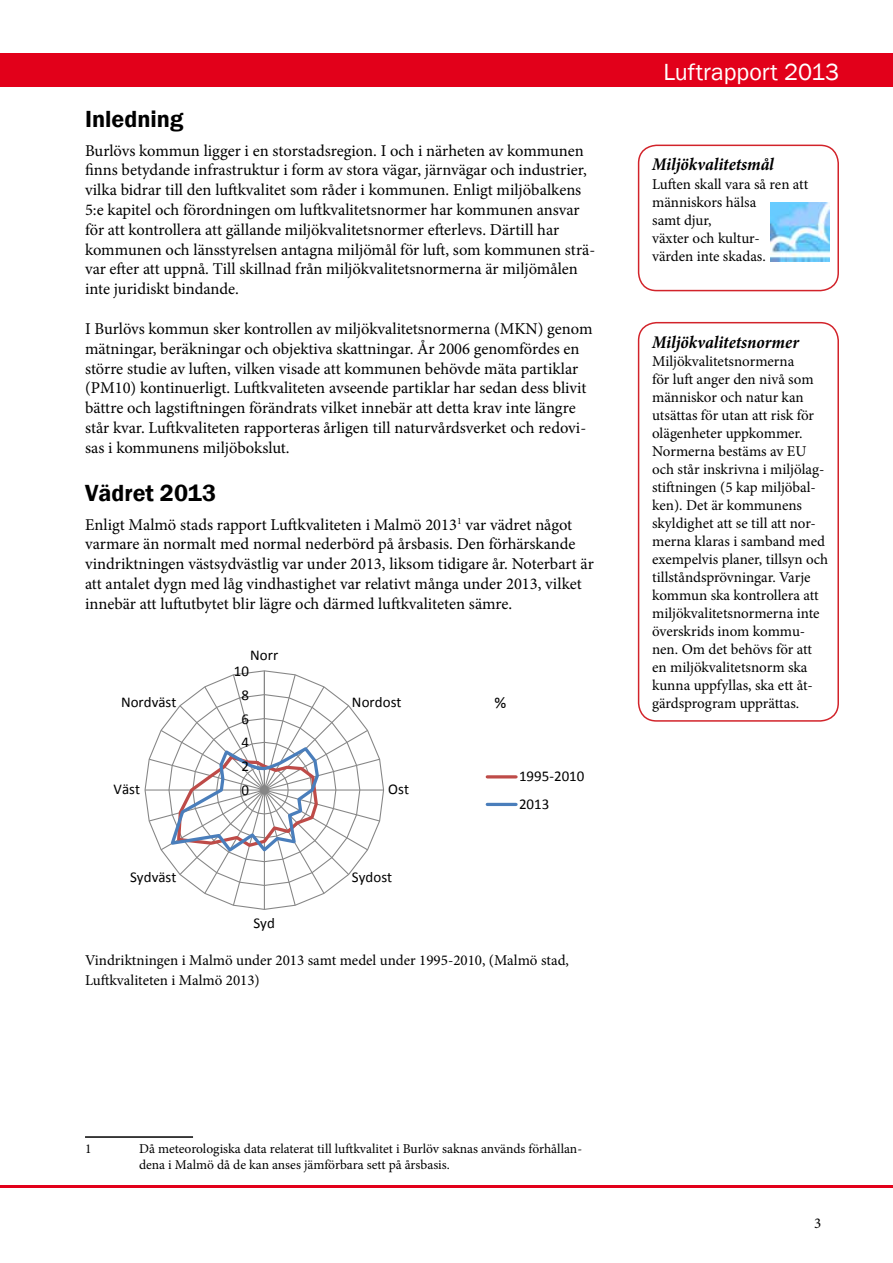
<style>
.page{position:relative;width:893px;height:1263px;background:#fff}
.page>*{position:absolute;margin:0;border:0;box-sizing:border-box;transform-origin:0 0}
.t1{font:600 24px "Franklin Gothic";color:#000}
.t2{font:24px "Franklin Gothic";color:#fff}
.t3{font:italic 700 condensed 18px "Minion Pro";letter-spacing:-.005em;color:#000}
.t4{font:16.5px/19.8px "Minion Pro";color:#000}
.t5{font:16.5px "Calibri";color:#000}
.t6{font:15px/18px "Minion Pro";letter-spacing:-.005em;color:#000}
.t7{font:15px/27.6px "Calibri";letter-spacing:.005em;color:#000}
.t8{font:13.5px/16.2px "Minion Pro";color:#000}
</style>
<div class="page">
<div style="left:0;top:53px;width:893px;height:33px;background:#e2001a"></div>
<hr style="left:0;top:1185px;width:893px;height:2px;background:#e2001a">
<svg style="left:144px;top:670px;width:240px;height:240px"></svg>
<svg style="left:168px;top:745px;width:153px;height:109px"></svg>
<hr style="left:487px;top:775px;width:29px;height:3px;background:#be4b48">
<hr style="left:487px;top:803px;width:29px;height:3px;background:#4a7ebb">
<hr style="left:85px;top:1136px;width:108px;height:2px;background:#000">
<div style="left:638px;top:322px;width:201px;height:400px;border:2px solid #d2232a;border-radius:18px"></div>
<div style="left:638px;top:145px;width:201px;height:146px;border:2px solid #d2232a;border-radius:18px"></div>
<img style="left:771px;top:203px;width:58px;height:59px">
<h1 class="t1" style="left:85px;top:105px;width:100px">Inledning</h1>
<p class="t4" style="left:85px;top:141px;width:512px">Burlövs kommun ligger i en storstadsregion. I och i närheten av kommunen finns betydande infrastruktur i form av stora vägar, järnvägar och industrier, vilka bidrar till den luftkvalitet som råder i kommunen. Enligt miljöbalkens 5:e kapitel och förordningen om luftkvalitetsnormer har kommunen ansvar för att kontrollera att gällande miljökvalitetsnormer efterlevs. Därtill har kommunen och länsstyrelsen antagna miljömål för luft, som kommunen strä&shy;var efter att uppnå. Till skillnad från miljökvalitetsnormerna är miljömålen inte juridiskt bindande.</p>
<p class="t4" style="left:85px;top:319px;width:509px">I Burlövs kommun sker kontrollen av miljökvalitetsnormerna (MKN) genom mätningar, beräkningar och objektiva skattningar. År 2006 genomfördes en större studie av luften, vilken visade att kommunen behövde mäta partiklar (PM10) kontinuerligt. Luftkvaliteten avseende partiklar har sedan dess blivit bättre och lagstiftningen förändrats vilket innebär att detta krav inte längre står kvar. Luftkvaliteten rapporteras årligen till naturvårdsverket och redovi&shy;sas i kommunens miljöbokslut.</p>
<h1 class="t1" style="left:85px;top:478px;width:133px">Vädret 2013</h1>
<p class="t4" style="left:85px;top:514px;width:510px">Enligt Malmö stads rapport Luftkvaliteten i Malmö 2013<sup>1</sup> var vädret något varmare än normalt med normal nederbörd på årsbasis. Den förhärskande vindriktningen västsydvästlig var under 2013, liksom tidigare år. Noterbart är att antalet dygn med låg vindhastighet var relativt många under 2013, vilket innebär att luftutbytet blir lägre och därmed luftkvaliteten sämre.</p>
<p class="t7" style="left:250px;top:642px;width:30px">Norr</p>
<p class="t7" style="left:234px;top:657px;width:17px">10</p>
<p class="t7" style="left:121px;top:688px;width:57px">Nordväst</p>
<p class="t7" style="left:241px;top:681px;width:9px">8</p>
<p class="t7" style="left:352px;top:688px;width:51px">Nordost</p>
<p class="t5" style="left:494px;top:692px;width:13px">%</p>
<p class="t7" style="left:241px;top:705px;width:9px">6</p>
<p class="t7" style="left:241px;top:729px;width:9px">4</p>
<p class="t7" style="left:114px;top:776px;width:28px">Väst</p>
<p class="t7" style="left:241px;top:753px;width:9px">2</p>
<p class="t7" style="left:241px;top:776px;width:9px">0</p>
<p class="t7" style="left:388px;top:776px;width:22px">Ost</p>
<p class="t7" style="left:519px;top:762px;width:67px">1995-2010<br>2013</p>
<p class="t7" style="left:130px;top:863px;width:48px">Sydväst</p>
<p class="t7" style="left:352px;top:863px;width:42px">Sydost</p>
<p class="t7" style="left:253px;top:910px;width:23px">Syd</p>
<p class="t6" style="left:85px;top:950px;width:485px;line-height:19.8px">Vindriktningen i Malmö under 2013 samt medel under 1995-2010, (Malmö stad,<br>Luftkvaliteten i Malmö 2013)</p>
<h1 class="t2" style="left:663px;top:57px;width:177px">Luftrapport 2013</h1>
<p class="t3" style="left:652px;top:152px;width:123px">Miljökvalitetsmål</p>
<p class="t6" style="left:652px;top:175px;width:158px">Luften skall vara så ren att människors hälsa<br>samt djur,<br>växter och kultur-<br>värden inte skadas.</p>
<p class="t3" style="left:652px;top:330px;width:148px">Miljökvalitetsnormer</p>
<p class="t6" style="left:652px;top:353px;width:178px">Miljökvalitetsnormerna<br>för luft anger den nivå som människor och natur kan utsättas för utan att risk för olägenheter uppkommer.<br>Normerna bestäms av EU och står inskrivna i miljölag-- stiftningen (5 kap miljöbal&shy;ken). Det är kommunens skyldighet att se till att nor&shy;merna klaras i samband med exempelvis planer, tillsyn och tillståndsprövningar. Varje kommun ska kontrollera att miljökvalitetsnormerna inte överskrids inom kommu&shy;nen. Om det behövs för att en miljökvalitetsnorm ska kunna uppfyllas, ska ett åt&shy;gärdsprogram upprättas.</p>
<p class="t8" style="left:85px;top:1141px;width:8px">1</p>
<p class="t8" style="left:139px;top:1141px;width:445px">Då meteorologiska data relaterat till luftkvalitet i Burlöv saknas används förhållan&shy;dena i Malmö då de kan anses jämförbara sett på årsbasis.</p>
<p class="t6" style="left:814px;top:1214px;width:9px">3</p>
</div>
